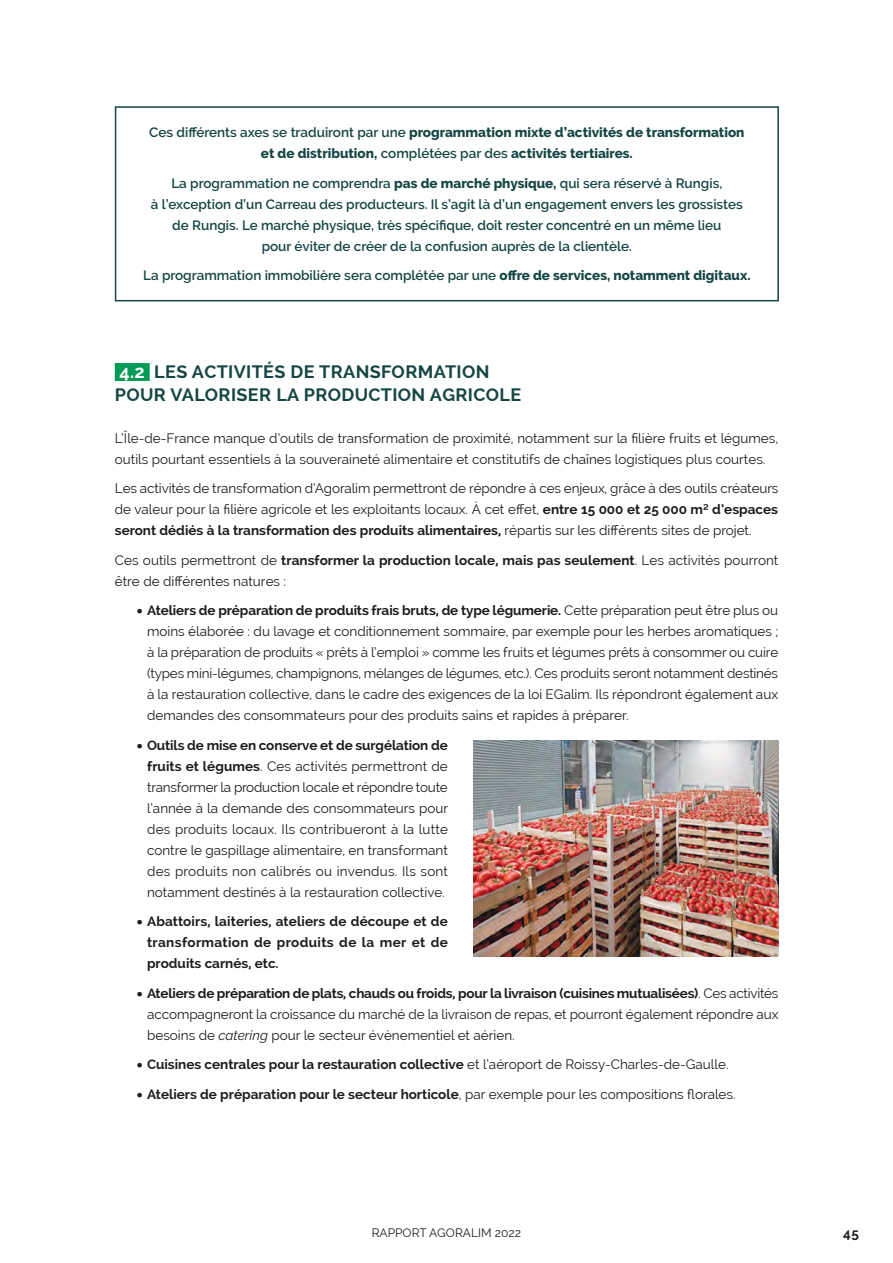
<style>
.page{position:relative;width:893px;height:1263px;background:#fff}
.page>*{position:absolute;margin:0;border:0;box-sizing:border-box;transform-origin:0 0}
.t1{font:700 18px/22.5px "Raleway";letter-spacing:.02em;color:#154643}
.t2{font:13.5px/21px "Raleway";color:#1d1d1b;text-align:justify}
.t3{font:600 13.5px/21px "Raleway";color:#154643;text-align:center}
.t4{font:700 13.5px/21px "Raleway";color:#1d1d1b;text-align:justify}
.t5{font:800 13.5px/21px "Raleway";color:#154643;text-align:center}
.t6{font:12px "Raleway";color:#1d1d1b}
.s1{font-weight:600}
.s2{font-weight:800}
.s3{color:#fff}
.s4{font-weight:700}
.s5{font-weight:800;font-size:19.5px}
.s6{font-style:italic}
.s7{font-weight:400}
</style>
<div class="page">
<div style="left:115px;top:363px;width:35px;height:18px;background:#009b56"></div>
<img style="left:473px;top:741px;width:305px;height:216px">
<div style="left:115px;top:106px;width:664px;height:195px;border:2px solid #154643"></div>
<p class="t5" style="left:149px;top:122px;width:597px"><span class="s1">Ces différents axes se traduiront par une</span> programmation mixte d’activités de transformation et de distribution, <span class="s1">complétées par des</span> activités tertiaires.</p>
<p class="t3" style="left:151px;top:172px;width:593px">La programmation ne comprendra <span class="s2">pas de marché physique,</span> qui sera réservé à Rungis,<br>à l’exception d’un Carreau des producteurs. Il s’agit là d’un engagement envers les grossistes de Rungis. Le marché physique, très spécifique, doit rester concentré en un même lieu<br>pour éviter de créer de la confusion auprès de la clientèle.</p>
<p class="t3" style="left:143px;top:265px;width:609px">La programmation immobilière sera complétée par une <span class="s2">offre de services, notamment digitaux.</span></p>
<h1 class="t1" style="left:115px;top:360px;width:408px"><span class="s3">4.2</span> LES ACTIVITÉS DE TRANSFORMATION<br>POUR VALORISER LA PRODUCTION AGRICOLE</h1>
<p class="t2" style="left:115px;top:427px;width:665px">L’Île-de-France manque d’outils de transformation de proximité, notamment sur la filière fruits et légumes, outils pourtant essentiels à la souveraineté alimentaire et constitutifs de chaînes logistiques plus courtes.</p>
<p class="t2" style="left:115px;top:478px;width:665px">Les activités de transformation d’Agoralim permettront de répondre à ces enjeux, grâce à des outils créateurs de valeur pour la filière agricole et les exploitants locaux. À cet effet, <span class="s4">entre 15 000 et 25 000 m² d’espaces seront dédiés à la transformation des produits alimentaires,</span> répartis sur les différents sites de projet.</p>
<p class="t2" style="left:115px;top:549px;width:665px">Ces outils permettront de <span class="s4">transformer la production locale, mais pas seulement</span>. Les activités pourront être de différentes natures :</p>
<p class="t2" style="left:147px;top:600px;width:633px;text-indent:-11px"><span class="s5">•</span> <span class="s4">Ateliers de préparation de produits frais bruts, de type légumerie.</span> Cette préparation peut être plus ou moins élaborée : du lavage et conditionnement sommaire, par exemple pour les herbes aromatiques ; à la préparation de produits « prêts à l’emploi » comme les fruits et légumes prêts à consommer ou cuire (types mini-légumes, champignons, mélanges de légumes, etc.). Ces produits seront notamment destinés à la restauration collective, dans le cadre des exigences de la loi EGalim. Ils répondront également aux demandes des consommateurs pour des produits sains et rapides à préparer.</p>
<p class="t2" style="left:147px;top:734px;width:303px;text-indent:-11px"><span class="s5">•</span> <span class="s4">Outils de mise en conserve et de surgélation de fruits et légumes</span>. Ces activités permettront de transformer la production locale et répondre toute l’année à la demande des consommateurs pour des produits locaux. Ils contribueront à la lutte contre le gaspillage alimentaire, en transformant des produits non calibrés ou invendus. Ils sont notamment destinés à la restauration collective.</p>
<p class="t4" style="left:147px;top:911px;width:302px;text-indent:-11px"><span class="s5">•</span> Abattoirs, laiteries, ateliers de découpe et de transformation de produits de la mer et de produits carnés, etc.</p>
<p class="t2" style="left:147px;top:982px;width:633px;text-indent:-11px"><span class="s5">•</span> <span class="s4">Ateliers de préparation de plats, chauds ou froids, pour la livraison (cuisines mutualisées)</span>. Ces activités accompagneront la croissance du marché de la livraison de repas, et pourront également répondre aux besoins de <span class="s6">catering</span> pour le secteur évènementiel et aérien.</p>
<p class="t4" style="left:136px;top:1054px;width:594px"><span class="s5">•</span> Cuisines centrales pour la restauration collective <span class="s7">et l’aéroport de Roissy-Charles-de-Gaulle.</span></p>
<p class="t4" style="left:136px;top:1084px;width:601px"><span class="s5">•</span> Ateliers de préparation pour le secteur horticole<span class="s7">, par exemple pour les compositions florales.</span></p>
<p class="t6" style="left:372px;top:1226px;width:151px">RAPPORT AGORALIM 2022</p>
<p class="t4" style="left:843px;top:1222px;width:17px">45</p>
</div>
